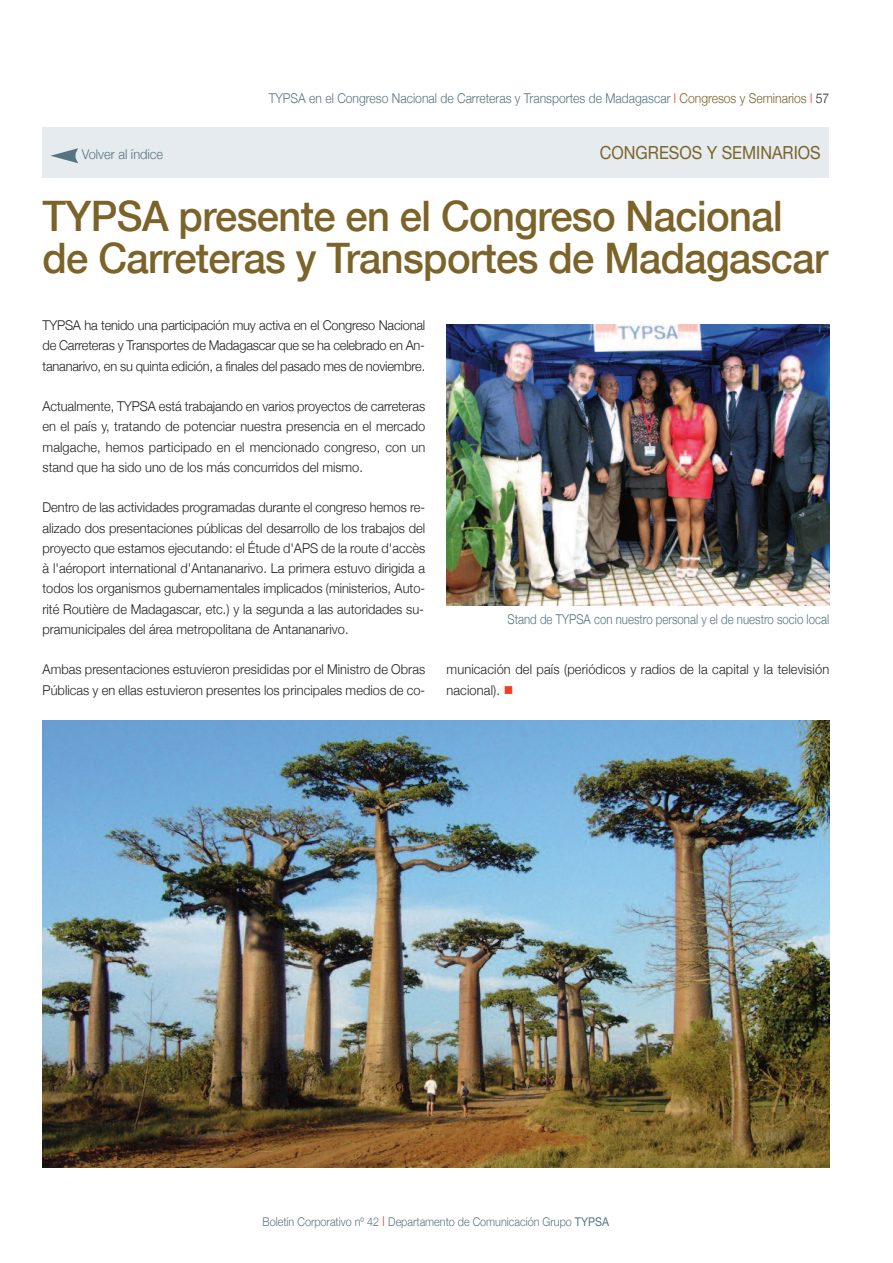
<style>
.page{position:relative;width:893px;height:1263px;background:#fff}
.page>*{position:absolute;margin:0;border:0;box-sizing:border-box;transform-origin:0 0}
.t1{font:500 42px/42px "Helvetica Neue";letter-spacing:-.015em;color:#7b6329;scale:.95 1}
.t2{font:18px "Helvetica Neue";color:#7b6329;scale:.9 1}
.t3{font:300 13.5px/20.2px "Helvetica Neue";letter-spacing:.005em;color:#231f20;text-align:justify;scale:.95 1}
.t4{font:300 13.5px "Helvetica Neue";color:#557482;scale:.9 1}
.t5{font:300 13.5px "Helvetica Neue";color:#557482;scale:.85 1}
.t6{font:300 13.5px "Helvetica Neue";color:#557482;scale:.95 1}
.t7{font:300 12px "Helvetica Neue";color:#557482;scale:.9 1}
.s1{color:#ef3e22}
.s2{color:#7b6329}
.s3{color:#231f20}
.s4{font-size:13.5px;color:#ef3e22}
.s5{font-weight:400}
</style>
<div class="page">
<div style="left:43px;top:128px;width:786px;height:50px;background:#e5ebee"></div>
<svg style="left:50px;top:148px;width:28px;height:15px"></svg>
<img style="left:43px;top:720px;width:786px;height:447px">
<img style="left:446px;top:324px;width:383px;height:281px">
<p class="t4" style="left:269px;top:90px;width:624px">TYPSA en el Congreso Nacional de Carreteras y Transportes de Madagascar <span class="s1">l</span> <span class="s2">Congresos y Seminarios</span> <span class="s1">l</span> <span class="s3">57</span></p>
<p class="t6" style="left:82px;top:146px;width:87px">Volver al índice</p>
<h2 class="t2" style="left:600px;top:142px;width:247px">CONGRESOS Y SEMINARIOS</h2>
<h1 class="t1" style="left:43px;top:194px;width:828px">TYPSA presente en el Congreso Nacional de Carreteras y Transportes de Madagascar</h1>
<p class="t3" style="left:43px;top:315px;width:404px">TYPSA ha tenido una participación muy activa en el Congreso Nacional de Carreteras y Transportes de Madagascar que se ha celebrado en An&shy;tananarivo, en su quinta edición, a finales del pasado mes de noviembre.</p>
<p class="t3" style="left:43px;top:396px;width:404px">Actualmente, TYPSA está trabajando en varios proyectos de carreteras en el país y, tratando de potenciar nuestra presencia en el mercado malgache, hemos participado en el mencionado congreso, con un stand que ha sido uno de los más concurridos del mismo.</p>
<p class="t3" style="left:43px;top:497px;width:404px">Dentro de las actividades programadas durante el congreso hemos re&shy;alizado dos presentaciones públicas del desarrollo de los trabajos del proyecto que estamos ejecutando: el Étude d'APS de la route d'accès à l'aéroport international d'Antananarivo. La primera estuvo dirigida a todos los organismos gubernamentales implicados (ministerios, Auto&shy;rité Routière de Madagascar, etc.) y la segunda a las autoridades su&shy;pramunicipales del área metropolitana de Antananarivo.</p>
<p class="t3" style="left:43px;top:659px;width:404px">Ambas presentaciones estuvieron presididas por el Ministro de Obras<br>Públicas y en ellas estuvieron presentes los principales medios de co-</p>
<p class="t3" style="left:446px;top:659px;width:404px">municación del país (periódicos y radios de la capital y la televisión nacional). <span class="s1">■</span></p>
<p class="t5" style="left:507px;top:611px;width:380px">Stand de TYPSA con nuestro personal y el de nuestro socio local</p>
<p class="t7" style="left:263px;top:1214px;width:387px">Boletín Corporativo nº 42 <span class="s4">l</span> Departamento de Comunicación Grupo <span class="s5">TYPSA</span></p>
</div>
